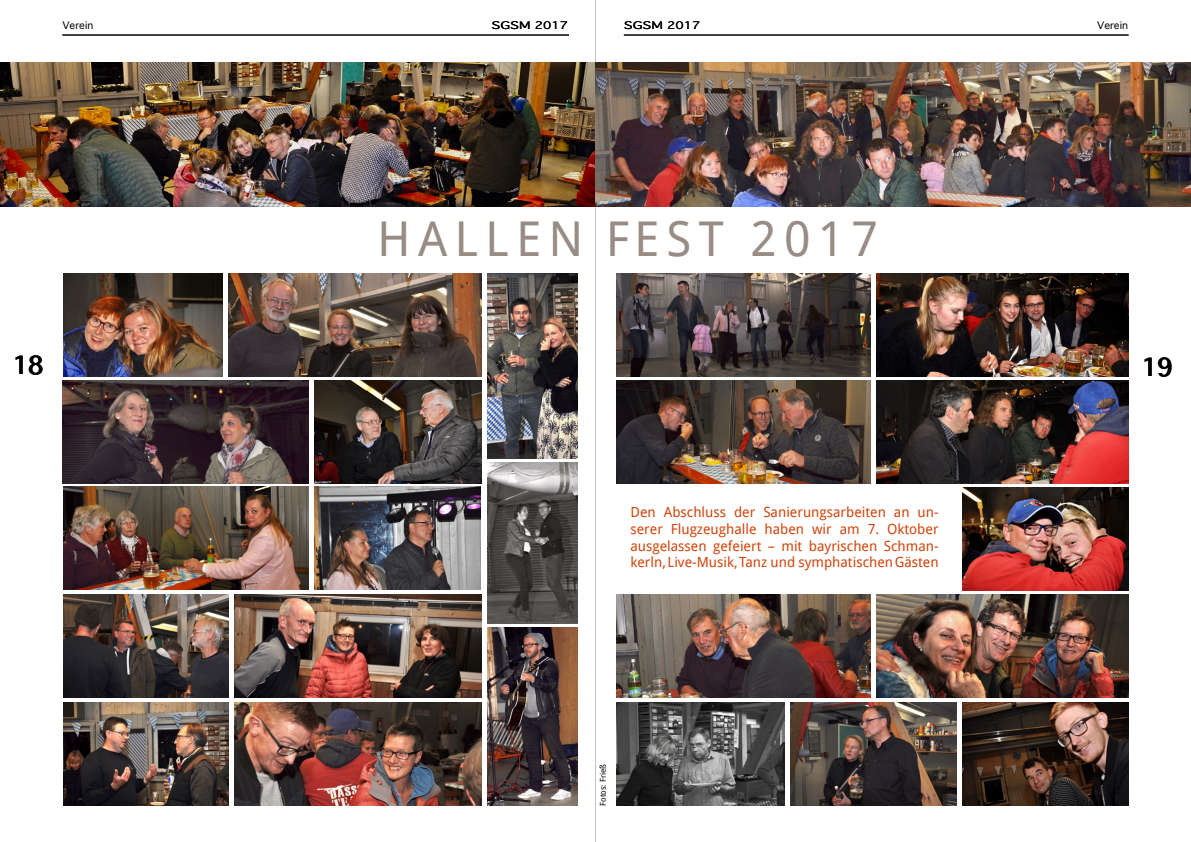
<style>
.page{position:relative;width:1191px;height:842px;background:#fff}
.page>*{position:absolute;margin:0;border:0;box-sizing:border-box;transform-origin:0 0}
.t1{font:48px "Droid Sans";letter-spacing:.15em;color:#988c85}
.t2{font:700 24px "Thonburi";color:#000}
.t3{font:14px/16.8px "Droid Sans";color:#d0450c;text-align:justify}
.t4{font:300 10px "Thonburi";color:#000;scale:1.46 1}
.t5{font:300 10px "Thonburi";color:#000}
.t6{font:8px "Droid Sans";color:#000}
</style>
<div class="page">
<hr style="left:595px;top:0;width:1px;height:842px;background:#c4c4c4">
<hr style="left:62px;top:35px;width:507px;height:1px;background:#000">
<hr style="left:624px;top:35px;width:504px;height:1px;background:#000">
<img style="left:0;top:62px;width:1191px;height:145px">
<img style="left:63px;top:274px;width:160px;height:103px">
<img style="left:229px;top:274px;width:252px;height:103px">
<img style="left:315px;top:380px;width:166px;height:103px">
<img style="left:62px;top:380px;width:247px;height:103px">
<img style="left:790px;top:702px;width:166px;height:104px">
<img style="left:315px;top:487px;width:166px;height:103px">
<img style="left:63px;top:595px;width:166px;height:103px">
<img style="left:617px;top:381px;width:253px;height:103px">
<img style="left:235px;top:595px;width:246px;height:103px">
<img style="left:617px;top:274px;width:253px;height:103px">
<img style="left:487px;top:627px;width:90px;height:179px">
<img style="left:63px;top:487px;width:246px;height:103px">
<img style="left:617px;top:595px;width:253px;height:103px">
<img style="left:876px;top:274px;width:252px;height:103px">
<img style="left:487px;top:462px;width:90px;height:162px">
<img style="left:235px;top:702px;width:246px;height:104px">
<img style="left:962px;top:488px;width:166px;height:103px">
<img style="left:63px;top:702px;width:166px;height:104px">
<img style="left:487px;top:274px;width:90px;height:184px">
<img style="left:617px;top:702px;width:167px;height:104px">
<img style="left:876px;top:381px;width:252px;height:103px">
<img style="left:876px;top:595px;width:252px;height:103px">
<img style="left:962px;top:702px;width:166px;height:104px">
<p class="t4" style="left:491px;top:20px;width:54px">SGSM 2017</p>
<p class="t4" style="left:624px;top:20px;width:54px">SGSM 2017</p>
<p class="t5" style="left:62px;top:20px;width:32px">Verein</p>
<p class="t5" style="left:1097px;top:20px;width:32px">Verein</p>
<h1 class="t1" style="left:377px;top:205px;width:502px">HALLEN FEST 2017</h1>
<h2 class="t2" style="left:13px;top:352px;width:33px">18</h2>
<h2 class="t2" style="left:1141px;top:353px;width:33px">19</h2>
<p class="t3" style="left:630px;top:503px;width:310px">Den Abschluss der Sanierungsarbeiten an un&shy;serer Flugzeughalle haben wir am 7. Oktober ausgelassen gefeiert – mit bayrischen Schman&shy;kerln, Live-Musik, Tanz und symphatischen Gästen</p>
<p class="t6" style="left:597px;top:806px;width:43px;rotate:-90deg">Fotos: Frieß</p>
</div>
